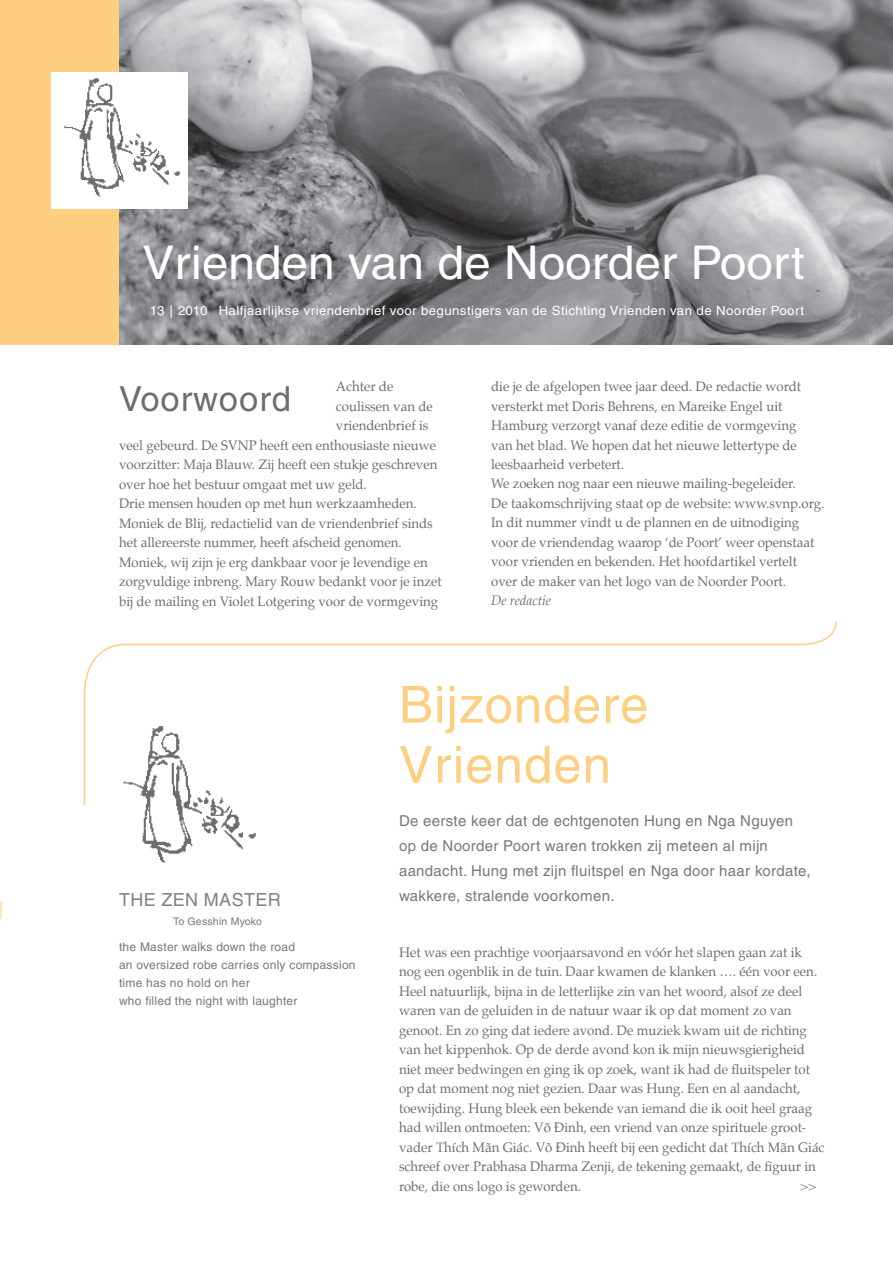
<style>
.page{position:relative;width:893px;height:1263px;background:#fff}
.page>*{position:absolute;margin:0;border:0;box-sizing:border-box;transform-origin:0 0}
.t1{font:51px/60px "Helvetica";letter-spacing:.02em;color:#fece81}
.t2{font:46.5px "Helvetica";color:#fff}
.t3{font:34.5px "Helvetica";letter-spacing:.03em;color:#6c6d70}
.t4{font:18px "Helvetica";letter-spacing:.02em;color:#808285}
.t5{font:15px/24.8px "Helvetica";letter-spacing:.02em;color:#76787b}
.t6{font:13.5px/19.5px "Palatino";color:#6c6d70}
.t7{font:italic 13.5px "Palatino";color:#6c6d70}
.t8{font:12.75px "Helvetica";letter-spacing:.03em;color:#fff;scale:1.04 1}
.t9{font:12px/18.3px "Helvetica";letter-spacing:.02em;color:#76787b}
.t10{font:10.5px "Helvetica";letter-spacing:.02em;color:#76787b}
</style>
<div class="page">
<div style="left:0;top:0;width:119px;height:344px;background:#fece81"></div>
<img style="left:119px;top:0;width:774px;height:344px">
<div style="left:51px;top:72px;width:136px;height:136px;background:#fff"></div>
<img style="left:64px;top:78px;width:116px;height:119px">
<svg style="left:0;top:901px;width:1px;height:17px"></svg>
<svg style="left:83px;top:621px;width:754px;height:184px"></svg>
<div style="left:119px;top:695px;width:139px;height:205px;background:#fff"></div>
<img style="left:123px;top:726px;width:133px;height:137px">
<h2 class="t2" style="left:142px;top:236px;width:663px">Vrienden van de Noorder Poort</h2>
<p class="t8" style="left:150px;top:303px;width:630px">13 | 2010 Halfjaarlijkse vriendenbrief voor begunstigers van de Stichting Vrienden van de Noorder Poort</p>
<p class="t6" style="left:336px;top:377px;width:59px">Achter de</p>
<p class="t6" style="left:336px;top:396px;width:98px">coulissen van de</p>
<p class="t6" style="left:336px;top:416px;width:94px">vriendenbrief is</p>
<p class="t6" style="left:119px;top:435px;width:318px">veel gebeurd. De SVNP heeft een enthousiaste nieuwe</p>
<p class="t6" style="left:119px;top:455px;width:320px">voorzitter: Maja Blauw. Zij heeft een stukje geschreven</p>
<p class="t6" style="left:119px;top:474px;width:249px">over hoe het bestuur omgaat met uw geld.</p>
<p class="t6" style="left:119px;top:494px;width:299px">Drie mensen houden op met hun werkzaamheden.</p>
<p class="t6" style="left:119px;top:513px;width:315px">Moniek de Blij, redactielid van de vriendenbrief sinds</p>
<p class="t6" style="left:119px;top:533px;width:284px">het allereerste nummer, heeft afscheid genomen.</p>
<p class="t6" style="left:119px;top:552px;width:310px">Moniek, wij zijn je erg dankbaar voor je levendige en</p>
<p class="t6" style="left:119px;top:572px;width:324px">zorgvuldige inbreng. Mary Rouw bedankt voor je inzet</p>
<p class="t6" style="left:119px;top:591px;width:321px">bij de mailing en Violet Lotgering voor de vormgeving</p>
<h3 class="t3" style="left:119px;top:378px;width:173px">Voorwoord</h3>
<p class="t6" style="left:491px;top:377px;width:335px">die je de afgelopen twee jaar deed. De redactie wordt versterkt met Doris Behrens, en Mareike Engel uit Hamburg verzorgt vanaf deze editie de vormgeving<br>van het blad. We hopen dat het nieuwe lettertype de leesbaarheid verbetert.<br>We zoeken nog naar een nieuwe mailing-begeleider.<br>De taakomschrijving staat op de website: www.svnp.org.<br>In dit nummer vindt u de plannen en de uitnodiging voor de vriendendag waarop ‘de Poort’ weer openstaat voor vrienden en bekenden. Het hoofdartikel vertelt over de maker van het logo van de Noorder Poort.</p>
<p class="t7" style="left:491px;top:590px;width:61px">De redactie</p>
<h3 class="t4" style="left:119px;top:889px;width:163px">THE ZEN MASTER</h3>
<p class="t10" style="left:173px;top:915px;width:90px">To Gesshin Myoko</p>
<p class="t9" style="left:119px;top:937px;width:238px">the Master walks down the road<br>an oversized robe carries only compassion time has no hold on her<br>who filled the night with laughter</p>
<h1 class="t1" style="left:399px;top:675px;width:251px">Bijzondere<br>Vrienden</h1>
<p class="t5" style="left:399px;top:809px;width:413px">De eerste keer dat de echtgenoten Hung en Nga Nguyen op de Noorder Poort waren trokken zij meteen al mijn aandacht. Hung met zijn fluitspel en Nga door haar kordate, wakkere, stralende voorkomen.</p>
<p class="t6" style="left:399px;top:942px;width:427px">Het was een prachtige voorjaarsavond en vóór het slapen gaan zat ik nog een ogenblik in de tuin. Daar kwamen de klanken …. één voor een.<br>Heel natuurlijk, bijna in de letterlijke zin van het woord, alsof ze deel waren van de geluiden in de natuur waar ik op dat moment zo van genoot. En zo ging dat iedere avond. De muziek kwam uit de richting van het kippenhok. Op de derde avond kon ik mijn nieuwsgierigheid niet meer bedwingen en ging ik op zoek, want ik had de fluitspeler tot op dat moment nog niet gezien. Daar was Hung. Een en al aandacht, toewijding. Hung bleek een bekende van iemand die ik ooit heel graag had willen ontmoeten: Võ Đinh, een vriend van onze spirituele groot&shy;vader Thích Mãn Giác. Võ Đinh heeft bij een gedicht dat Thích Mãn Giác schreef over Prabhasa Dharma Zenji, de tekening gemaakt, de figuur in robe, die ons logo is geworden.</p>
<p class="t6" style="left:800px;top:1176px;width:18px">&gt;&gt;</p>
</div>
